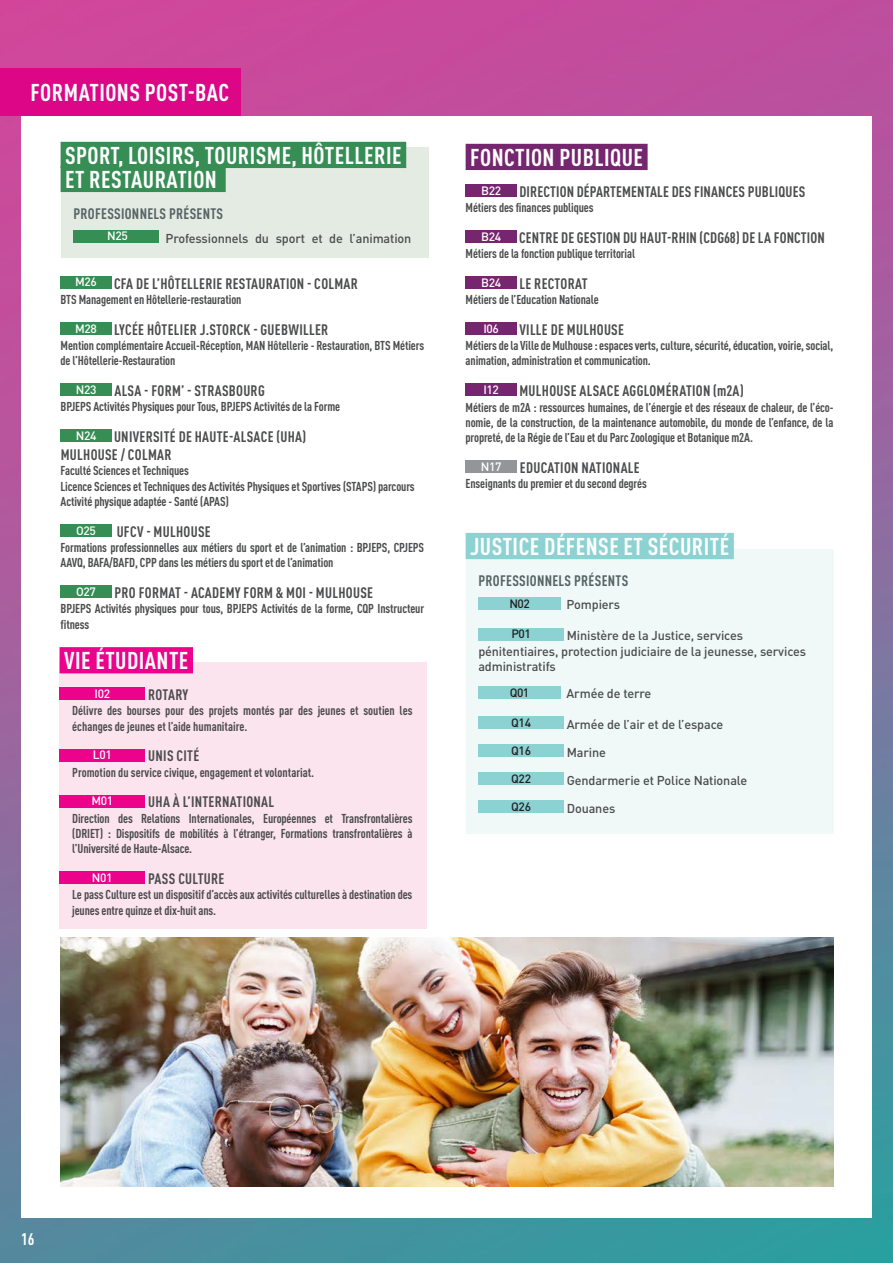
<style>
.page{position:relative;width:893px;height:1263px;background:#fff}
.page>*{position:absolute;margin:0;border:0;box-sizing:border-box;transform-origin:0 0}
.INTER_BLEU{font:700 condensed 24px/24px "DIN Pro";letter-spacing:.02em;color:#fff}
.t1{font:700 condensed 16.5px "DIN Pro";color:#fff}
.INTER_2_DIN_BOLD{font:700 condensed 15px/18px "DIN Pro";letter-spacing:.02em;color:#4b4c4d}
.INTER_2_DIN_BOLD-2{font:700 condensed 15px "DIN Pro";letter-spacing:.02em;color:#556365}
.TXT_COURANT_DIN_8_5{font:700 condensed 12.75px/15.3px "DIN Pro";letter-spacing:-.01em;color:#4b4c4d}
.TXT_COURANT_DIN_8_5-2{font:500 12.75px/15.3px "DIN Pro";letter-spacing:-.01em;color:#4b4c4d}
.NUM_STAND{font:500 12px "DIN Pro";letter-spacing:-.03em;color:#fff}
.NUM_STAND-2{font:500 12px "DIN Pro";letter-spacing:-.03em;color:#231f20}
</style>
<div class="page">
<img style="left:0;top:0;width:893px;height:1263px">
<div style="left:21px;top:116px;width:851px;height:1101px;background:#fff"></div>
<div style="left:466px;top:549px;width:367px;height:284px;background:#f0f9f8"></div>
<div style="left:60px;top:662px;width:367px;height:266px;background:#fce4ee"></div>
<div style="left:60px;top:647px;width:133px;height:26px;background:#ed028c"></div>
<div style="left:60px;top:687px;width:85px;height:13px;background:#ed028c"></div>
<div style="left:60px;top:749px;width:85px;height:12px;background:#ed028c"></div>
<div style="left:60px;top:795px;width:85px;height:12px;background:#ed028c"></div>
<div style="left:60px;top:871px;width:85px;height:13px;background:#ed028c"></div>
<div style="left:61px;top:147px;width:367px;height:110px;background:#e3ebe2"></div>
<div style="left:61px;top:142px;width:345px;height:26px;background:#368e55"></div>
<div style="left:61px;top:166px;width:165px;height:26px;background:#368e55"></div>
<div style="left:73px;top:230px;width:86px;height:12px;background:#368e55"></div>
<div style="left:61px;top:276px;width:51px;height:13px;background:#368e55"></div>
<div style="left:61px;top:322px;width:51px;height:13px;background:#368e55"></div>
<div style="left:61px;top:383px;width:51px;height:13px;background:#368e55"></div>
<div style="left:61px;top:429px;width:51px;height:13px;background:#368e55"></div>
<div style="left:61px;top:524px;width:51px;height:13px;background:#368e55"></div>
<div style="left:61px;top:585px;width:51px;height:13px;background:#368e55"></div>
<div style="left:466px;top:144px;width:182px;height:26px;background:#76256f"></div>
<div style="left:466px;top:184px;width:51px;height:13px;background:#76256f"></div>
<div style="left:466px;top:230px;width:51px;height:13px;background:#76256f"></div>
<div style="left:466px;top:276px;width:51px;height:13px;background:#76256f"></div>
<div style="left:466px;top:322px;width:51px;height:13px;background:#76256f"></div>
<div style="left:466px;top:383px;width:51px;height:13px;background:#76256f"></div>
<div style="left:466px;top:460px;width:51px;height:13px;background:#939598"></div>
<div style="left:466px;top:533px;width:268px;height:26px;background:#8cd2d3"></div>
<div style="left:478px;top:597px;width:83px;height:13px;background:#8cd2d3"></div>
<div style="left:478px;top:628px;width:86px;height:12px;background:#8cd2d3"></div>
<div style="left:478px;top:686px;width:83px;height:13px;background:#8cd2d3"></div>
<div style="left:478px;top:716px;width:86px;height:13px;background:#8cd2d3"></div>
<div style="left:478px;top:744px;width:86px;height:13px;background:#8cd2d3"></div>
<div style="left:478px;top:772px;width:86px;height:13px;background:#8cd2d3"></div>
<div style="left:478px;top:800px;width:86px;height:13px;background:#8cd2d3"></div>
<img style="left:61px;top:938px;width:772px;height:248px">
<div style="left:0;top:68px;width:240px;height:47px;background:#dc0687"></div>
<p class="INTER_BLEU" style="left:30px;top:79px;width:200px">FORMATIONS POST-BAC</p>
<p class="INTER_BLEU" style="left:65px;top:141px;width:338px">SPORT, LOISIRS, TOURISME, HÔTELLERIE<br>ET RESTAURATION</p>
<p class="INTER_2_DIN_BOLD-2" style="left:73px;top:202px;width:151px">PROFESSIONNELS PRÉSENTS</p>
<p class="NUM_STAND" style="left:107px;top:226px;width:22px">N25</p>
<p class="TXT_COURANT_DIN_8_5-2" style="left:166px;top:229px;width:247px">Professionnels du sport et de l’animation</p>
<p class="NUM_STAND" style="left:75px;top:272px;width:23px">M26</p>
<p class="INTER_2_DIN_BOLD" style="left:114px;top:273px;width:245px">CFA DE L’HÔTELLERIE RESTAURATION - COLMAR</p>
<p class="TXT_COURANT_DIN_8_5" style="left:61px;top:291px;width:182px">BTS Management en Hôtellerie-restauration</p>
<p class="NUM_STAND" style="left:75px;top:318px;width:23px">M28</p>
<p class="INTER_2_DIN_BOLD" style="left:114px;top:319px;width:216px">LYCÉE HÔTELIER J.STORCK - GUEBWILLER</p>
<p class="TXT_COURANT_DIN_8_5" style="left:61px;top:337px;width:365px">Mention complémentaire Accueil-Réception, MAN Hôtellerie - Restauration, BTS Métiers de l’Hôtellerie-Restauration</p>
<p class="NUM_STAND" style="left:76px;top:380px;width:22px">N23</p>
<p class="INTER_2_DIN_BOLD" style="left:114px;top:380px;width:152px">ALSA - FORM’ - STRASBOURG</p>
<p class="TXT_COURANT_DIN_8_5" style="left:61px;top:398px;width:281px">BPJEPS Activités Physiques pour Tous, BPJEPS Activités de la Forme</p>
<p class="NUM_STAND" style="left:76px;top:426px;width:22px">N24</p>
<p class="INTER_2_DIN_BOLD" style="left:61px;top:426px;width:247px;text-indent:53px">UNIVERSITÉ DE HAUTE-ALSACE (UHA)<br>MULHOUSE / COLMAR</p>
<p class="TXT_COURANT_DIN_8_5" style="left:61px;top:462px;width:356px">Faculté Sciences et Techniques<br>Licence Sciences et Techniques des Activités Physiques et Sportives (STAPS) parcours<br>Activité physique adaptée - Santé (APAS)</p>
<p class="NUM_STAND" style="left:76px;top:520px;width:21px">O25</p>
<p class="INTER_2_DIN_BOLD" style="left:117px;top:521px;width:96px">UFCV - MULHOUSE</p>
<p class="TXT_COURANT_DIN_8_5" style="left:61px;top:539px;width:365px">Formations professionnelles aux métiers du sport et de l’animation : BPJEPS, CPJEPS<br>AAVQ, BAFA/BAFD, CPP dans les métiers du sport et de l’animation</p>
<p class="NUM_STAND" style="left:76px;top:582px;width:21px">O27</p>
<p class="INTER_2_DIN_BOLD" style="left:114px;top:582px;width:260px">PRO FORMAT - ACADEMY FORM &amp; MOI - MULHOUSE</p>
<p class="TXT_COURANT_DIN_8_5" style="left:61px;top:600px;width:365px">BPJEPS Activités physiques pour tous, BPJEPS Activités de la forme, CQP Instructeur fitness</p>
<p class="INTER_BLEU" style="left:64px;top:647px;width:126px">VIE ÉTUDIANTE</p>
<p class="NUM_STAND" style="left:95px;top:684px;width:17px">I02</p>
<p class="INTER_2_DIN_BOLD" style="left:148px;top:684px;width:42px">ROTARY</p>
<p class="TXT_COURANT_DIN_8_5" style="left:72px;top:702px;width:342px">Délivre des bourses pour des projets montés par des jeunes et soutien les échanges de jeunes et l’aide humanitaire.</p>
<p class="NUM_STAND" style="left:93px;top:745px;width:20px">L01</p>
<p class="INTER_2_DIN_BOLD" style="left:148px;top:746px;width:52px">UNIS CITÉ</p>
<p class="TXT_COURANT_DIN_8_5" style="left:72px;top:763px;width:243px">Promotion du service civique, engagement et volontariat.</p>
<p class="NUM_STAND" style="left:91px;top:791px;width:23px">M01</p>
<p class="INTER_2_DIN_BOLD" style="left:148px;top:792px;width:127px">UHA À L’INTERNATIONAL</p>
<p class="TXT_COURANT_DIN_8_5" style="left:72px;top:809px;width:342px;text-align:justify">Direction des Relations Internationales, Européennes et Transfrontalières (DRIET) : Dispositifs de mobilités à l’étranger, Formations transfrontalières à l’Université de Haute-Alsace.</p>
<p class="NUM_STAND" style="left:92px;top:868px;width:22px">N01</p>
<p class="INTER_2_DIN_BOLD" style="left:148px;top:868px;width:78px">PASS CULTURE</p>
<p class="TXT_COURANT_DIN_8_5" style="left:72px;top:886px;width:342px">Le pass Culture est un dispositif d’accès aux activités culturelles à destination des jeunes entre quinze et dix-huit ans.</p>
<p class="INTER_BLEU" style="left:470px;top:143px;width:174px">FONCTION PUBLIQUE</p>
<p class="NUM_STAND" style="left:481px;top:180px;width:22px">B22</p>
<p class="INTER_2_DIN_BOLD" style="left:519px;top:181px;width:287px">DIRECTION DÉPARTEMENTALE DES FINANCES PUBLIQUES</p>
<p class="TXT_COURANT_DIN_8_5" style="left:466px;top:199px;width:129px">Métiers des finances publiques</p>
<p class="NUM_STAND" style="left:481px;top:227px;width:22px">B24</p>
<p class="INTER_2_DIN_BOLD" style="left:519px;top:227px;width:307px">CENTRE DE GESTION DU HAUT-RHIN (CDG68) DE LA FONCTION</p>
<p class="TXT_COURANT_DIN_8_5" style="left:466px;top:245px;width:171px">Métiers de la fonction publique territorial</p>
<p class="NUM_STAND" style="left:481px;top:273px;width:22px">B24</p>
<p class="INTER_2_DIN_BOLD" style="left:519px;top:273px;width:70px">LE RECTORAT</p>
<p class="TXT_COURANT_DIN_8_5" style="left:466px;top:291px;width:135px">Métiers de l’Education Nationale</p>
<p class="NUM_STAND" style="left:483px;top:319px;width:17px">I06</p>
<p class="INTER_2_DIN_BOLD" style="left:519px;top:319px;width:106px">VILLE DE MULHOUSE</p>
<p class="TXT_COURANT_DIN_8_5" style="left:466px;top:337px;width:369px">Métiers de la Ville de Mulhouse : espaces verts, culture, sécurité, éducation, voirie, social, animation, administration et communication.</p>
<p class="NUM_STAND" style="left:483px;top:380px;width:17px">I12</p>
<p class="INTER_2_DIN_BOLD" style="left:519px;top:381px;width:226px">MULHOUSE ALSACE AGGLOMÉRATION (m2A)</p>
<p class="TXT_COURANT_DIN_8_5" style="left:466px;top:398px;width:369px;text-align:justify">Métiers de m2A : ressources humaines, de l’énergie et des réseaux de chaleur, de l’éco&shy;nomie, de la construction, de la maintenance automobile, du monde de l’enfance, de la propreté, de la Régie de l’Eau et du Parc Zoologique et Botanique m2A.</p>
<p class="NUM_STAND" style="left:481px;top:457px;width:22px">N17</p>
<p class="INTER_2_DIN_BOLD" style="left:520px;top:457px;width:121px">EDUCATION NATIONALE</p>
<p class="TXT_COURANT_DIN_8_5" style="left:466px;top:475px;width:183px">Enseignants du premier et du second degrés</p>
<p class="INTER_BLEU" style="left:470px;top:532px;width:261px">JUSTICE DÉFENSE ET SÉCURITÉ</p>
<p class="INTER_2_DIN_BOLD-2" style="left:478px;top:569px;width:151px">PROFESSIONNELS PRÉSENTS</p>
<p class="NUM_STAND-2" style="left:509px;top:593px;width:22px">N02</p>
<p class="TXT_COURANT_DIN_8_5-2" style="left:567px;top:595px;width:55px">Pompiers</p>
<p class="NUM_STAND-2" style="left:511px;top:624px;width:21px">P01</p>
<p class="TXT_COURANT_DIN_8_5-2" style="left:478px;top:627px;width:329px;text-indent:88px">Ministère de la Justice, services pénitentiaires, protection judiciaire de la jeunesse, services administratifs</p>
<p class="NUM_STAND-2" style="left:510px;top:683px;width:21px">Q01</p>
<p class="TXT_COURANT_DIN_8_5-2" style="left:567px;top:684px;width:86px">Armée de terre</p>
<p class="NUM_STAND-2" style="left:511px;top:713px;width:21px">Q14</p>
<p class="TXT_COURANT_DIN_8_5-2" style="left:567px;top:715px;width:158px">Armée de l’air et de l’espace</p>
<p class="NUM_STAND-2" style="left:511px;top:741px;width:21px">Q16</p>
<p class="TXT_COURANT_DIN_8_5-2" style="left:567px;top:743px;width:41px">Marine</p>
<p class="NUM_STAND-2" style="left:511px;top:769px;width:21px">Q22</p>
<p class="TXT_COURANT_DIN_8_5-2" style="left:567px;top:771px;width:182px">Gendarmerie et Police Nationale</p>
<p class="NUM_STAND-2" style="left:511px;top:797px;width:21px">Q26</p>
<p class="TXT_COURANT_DIN_8_5-2" style="left:567px;top:799px;width:50px">Douanes</p>
<p class="t1" style="left:21px;top:1226px;width:15px">16</p>
</div>
